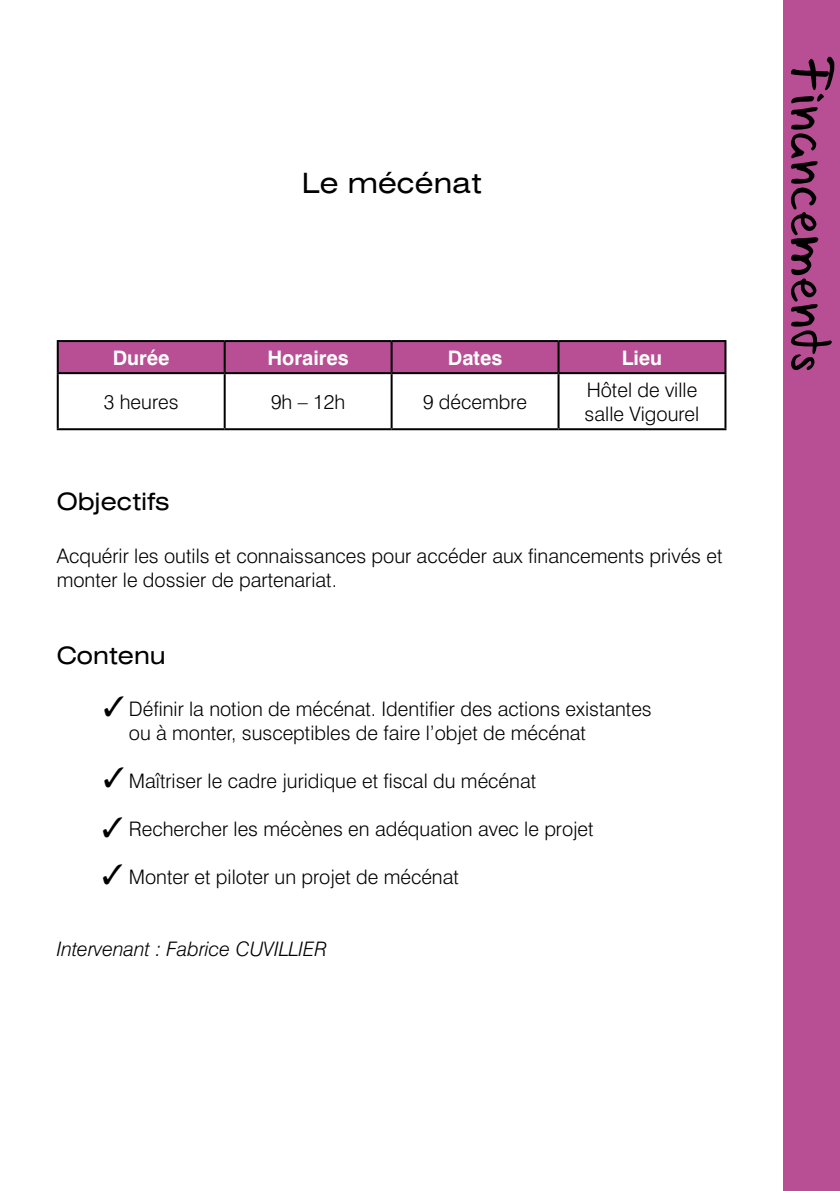
<style>
.page{position:relative;width:840px;height:1191px;background:#fff}
.page>*{position:absolute;margin:0;border:0;box-sizing:border-box;transform-origin:0 0}
.t1{font:72px "Chabinho 2008 v 2.0";color:#000}
.t2{font:expanded 28px "Swiss 721 BT";color:#000}
.t3{font:28px/48.4px "Zapf Dingbats ITC";color:#000;text-align:justify}
.t4{font:expanded 24px "Swiss 721 BT";color:#000}
.t5{font:300 20px/24px "Swiss 721 BT";color:#000}
.t6{font:italic 300 20px "Swiss 721 BT";color:#000}
.t7{font:700 20px "Swiss 721 BT";color:#fff}
</style>
<div class="page">
<div style="left:782px;top:0;width:57px;height:1191px;background:#b84e94"></div>
<div style="left:59px;top:342px;width:665px;height:30px;background:#b84e94"></div>
<hr style="left:223px;top:342px;width:2px;height:30px;background:#000">
<hr style="left:390px;top:342px;width:2px;height:30px;background:#000">
<hr style="left:557px;top:342px;width:2px;height:30px;background:#000">
<hr style="left:57px;top:372px;width:167px;height:2px;background:#000">
<hr style="left:224px;top:372px;width:167px;height:2px;background:#000">
<hr style="left:223px;top:374px;width:2px;height:54px;background:#000">
<hr style="left:391px;top:372px;width:167px;height:2px;background:#000">
<hr style="left:390px;top:374px;width:2px;height:54px;background:#000">
<hr style="left:558px;top:372px;width:168px;height:2px;background:#000">
<hr style="left:557px;top:374px;width:2px;height:54px;background:#000">
<hr style="left:57px;top:428px;width:167px;height:2px;background:#000">
<hr style="left:224px;top:428px;width:167px;height:2px;background:#000">
<hr style="left:558px;top:428px;width:168px;height:2px;background:#000">
<hr style="left:57px;top:340px;width:167px;height:2px;background:#000">
<hr style="left:57px;top:342px;width:2px;height:30px;background:#000">
<hr style="left:224px;top:340px;width:167px;height:2px;background:#000">
<hr style="left:391px;top:340px;width:167px;height:2px;background:#000">
<hr style="left:558px;top:340px;width:168px;height:2px;background:#000">
<hr style="left:724px;top:342px;width:2px;height:30px;background:#000">
<hr style="left:57px;top:374px;width:2px;height:54px;background:#000">
<hr style="left:391px;top:428px;width:167px;height:2px;background:#000">
<hr style="left:724px;top:374px;width:2px;height:54px;background:#000">
<h2 class="t2" style="left:301px;top:166px;width:181px">Le mécénat</h2>
<p class="t7" style="left:113px;top:346px;width:58px">Durée</p>
<p class="t7" style="left:267px;top:346px;width:83px">Horaires</p>
<p class="t7" style="left:447px;top:346px;width:56px">Dates</p>
<p class="t7" style="left:621px;top:346px;width:42px">Lieu</p>
<p class="t5" style="left:104px;top:390px;width:76px">3 heures</p>
<p class="t5" style="left:271px;top:390px;width:76px">9h – 12h</p>
<p class="t5" style="left:423px;top:390px;width:106px">9 décembre</p>
<p class="t5" style="left:584px;top:378px;width:116px">Hôtel de ville salle Vigourel</p>
<p class="t4" style="left:57px;top:487px;width:114px">Objectifs</p>
<p class="t5" style="left:57px;top:543px;width:666px">Acquérir les outils et connaissances pour accéder aux financements privés et monter le dossier de partenariat.</p>
<p class="t4" style="left:57px;top:640px;width:110px">Contenu</p>
<p class="t5" style="left:57px;top:697px;width:44px">D</p>
<p class="t5" style="left:129px;top:697px;width:524px;text-indent:14px">éfinir la notion de mécénat. Identifier des actions existantes ou à monter, susceptibles de faire l’objet de mécénat</p>
<p class="t5" style="left:57px;top:769px;width:45px">M</p>
<p class="t5" style="left:145px;top:769px;width:392px">aîtriser le cadre juridique et fiscal du mécénat</p>
<p class="t5" style="left:57px;top:817px;width:44px">R</p>
<p class="t5" style="left:142px;top:817px;width:453px">echercher les mécènes en adéquation avec le projet</p>
<p class="t5" style="left:57px;top:865px;width:45px">M</p>
<p class="t5" style="left:145px;top:865px;width:315px">onter et piloter un projet de mécénat</p>
<h2 class="t3" style="left:102px;top:753px;width:24px">✓ ✓ ✓</h2>
<p class="t6" style="left:57px;top:937px;width:272px">Intervenant : Fabrice CUVILLIER</p>
<h1 class="t1" style="left:854px;top:57px;width:320px;rotate:90deg">Financements</h1>
</div>
